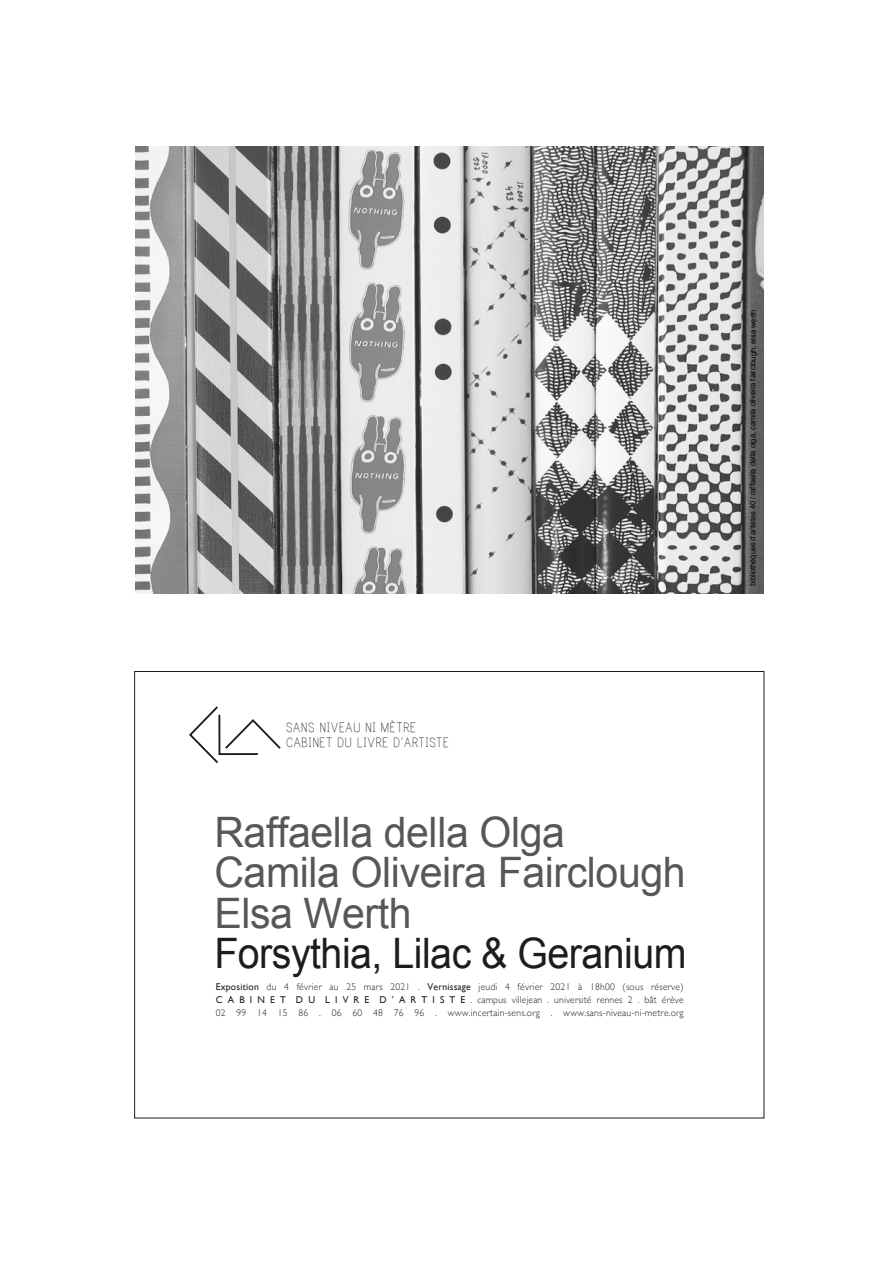
<style>
.page{position:relative;width:893px;height:1263px;background:#fff}
.page>*{position:absolute;margin:0;border:0;box-sizing:border-box;transform-origin:0 0}
.t1{font:42px/40.5px "Arial";letter-spacing:-.01em;color:#575756}
.t2{font:42px "Arial";letter-spacing:-.015em;color:#1d1d1b;scale:.94 1}
.t3{font:15.45px/15.5px "Print Clearly";color:#1d1d1b}
.t4{font:300 9.9px/13.2px "Gill Sans";letter-spacing:.025em;color:#1e1e1c;text-align:justify}
.t5{font:7.5px "Arial";color:#010101}
.s1{font-weight:400}
</style>
<div class="page">
<img style="left:135px;top:146px;width:629px;height:448px">
<svg style="left:189px;top:706px;width:92px;height:58px"></svg>
<h2 class="t3" style="left:286px;top:719px;width:165px">SANS NIVEAU NI MÈTRE<br>CABINET DU LIVRE D’ARTISTE</h2>
<h1 class="t1" style="left:214px;top:812px;width:473px">Raffaella della Olga<br>Camila Oliveira Fairclough<br>Elsa Werth</h1>
<h1 class="t2" style="left:214px;top:926px;width:504px">Forsythia, Lilac &amp; Geranium</h1>
<p class="t4" style="left:216px;top:979px;width:469px"><span class="s1">Exposition</span> du 4 février au 25 mars 2021 . <span class="s1">Vernissage</span> jeudi 4 février 2021 à 18h00 (sous réserve)<br><span class="s1">C A B I N E T D U L I V R E D ’ A R T I S T E</span> . campus villejean . université rennes 2 . bât érève 02 99 14 15 86 . 06 60 48 76 96 . www.incertain-sens.org . www.sans-niveau-ni-metre.org</p>
<p class="t5" style="left:748px;top:586px;width:278px;rotate:-90deg">bib i ol th seuqè d’a i str tes 40 / raffaella della olga, camila oliveira fairclough, elsa werth</p>
</div>
